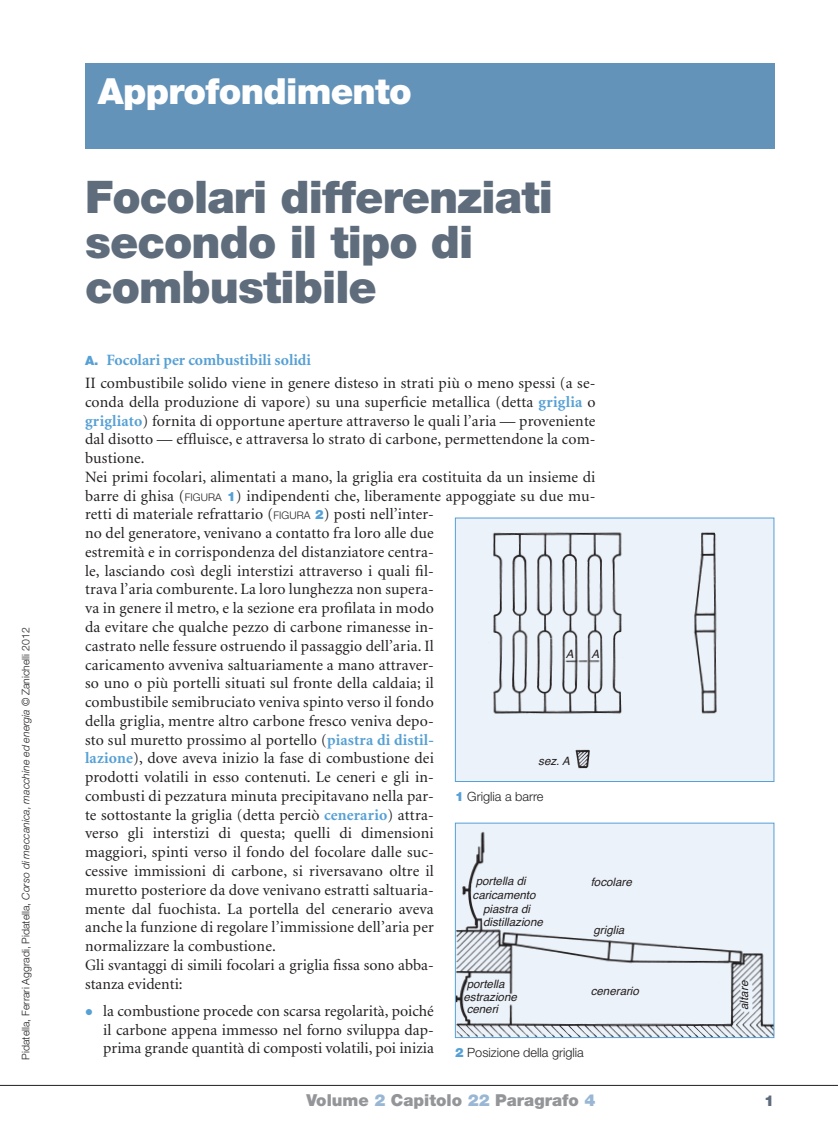
<style>
.page{position:relative;width:838px;height:1132px;background:#fff}
.page>*{position:absolute;margin:0;border:0;box-sizing:border-box;transform-origin:0 0}
.tit_capitolo{font:900 45px/45px "Helvetica Neue";letter-spacing:-.02em;color:#5e6c7c}
.tit_capitolo-2{font:900 36px "Helvetica Neue";letter-spacing:-.02em;color:#fff}
.t1{font:900 16.5px "Helvetica Neue";color:#939598}
._01_testo_corpo{font:15.75px/18.8px "Minion";letter-spacing:.01em;color:#231f20}
._01_testo_corpo_PALL{font:15.75px/18.8px "Minion";color:#231f20;text-align:justify}
.t2{font:700 15.75px "Minion";color:#56a0d5}
.t3{font:900 15px "Helvetica Neue";color:#5e6c7c}
.t4{font:300 12.75px "Helvetica Neue";color:#231f20}
.t5{font:italic 11.55px/13.4px "Helvetica";color:#231f20}
._08_testo_didascalia{font:300 10.5px "Helvetica Neue";color:#231f20}
.s1{font-style:italic}
.s2{font-family:"Helvetica Neue";font-weight:900;font-size:12.75px}
.s3{font-weight:700;color:#56a0d5}
.s4{font-family:"Helvetica Neue";font-weight:300;font-size:10.5px}
.s5{font-family:"Helvetica Neue";font-weight:900;font-size:12.75px;color:#56a0d5}
.s6{font-family:"Euclid";color:#56a0d5}
.s7{font-weight:900;color:#56a0d5}
.s8{color:#99b7d4}
</style>
<div class="page">
<hr style="left:0;top:1084px;width:838px;height:1px;background:#231f20">
<div style="left:455px;top:518px;width:319px;height:263px;background:#ecf2f9"></div>
<img style="left:493px;top:532px;width:224px;height:237px">
<img style="left:457px;top:824px;width:315px;height:211px">
<div style="left:455px;top:822px;width:319px;height:215px;border:1px solid #56a0d5"></div>
<div style="left:85px;top:64px;width:689px;height:85px;background:#6493b9"></div>
<p class="_08_testo_didascalia" style="left:19px;top:1059px;width:433px;rotate:-90deg">Pidatella, Ferrari Aggradi, Pidatella, <span class="s1">Corso di meccanica, macchine ed energia</span> © Zanichelli 2012</p>
<p class="tit_capitolo-2" style="left:98px;top:70px;width:315px">Approfondimento</p>
<p class="tit_capitolo" style="left:85px;top:174px;width:469px">Focolari differenziati secondo il tipo di combustibile</p>
<p class="t2" style="left:85px;top:352px;width:227px"><span class="s2">A.</span> Focolari per combustibili solidi</p>
<p class="_01_testo_corpo" style="left:85px;top:374px;width:512px;text-align:justify">II combustibile solido viene in genere disteso in strati più o meno spessi (a se&shy;conda della produzione di vapore) su una superficie metallica (detta <span class="s3">griglia</span> o <span class="s3">grigliato</span>) fornita di opportune aperture attraverso le quali l’aria — proveniente dal disotto — effluisce, e attraversa lo strato di carbone, permettendone la com&shy;bustione.</p>
<p class="_01_testo_corpo" style="left:85px;top:468px;width:512px">Nei primi focolari, alimentati a mano, la griglia era costituita da un insieme di barre di ghisa (<span class="s4">FIGURA</span> <span class="s5">1</span>) indipendenti che, liberamente appoggiate su due mu&shy;retti di materiale refrattario (<span class="s4">FIGURA</span> <span class="s5">2</span>) posti nell’inter-<br>no del generatore, venivano a contatto fra loro alle due<br>estremità e in corrispondenza del distanziatore centra-<br>le, lasciando così degli interstizi attraverso i quali fil-<br>trava l’aria comburente. La loro lunghezza non supera-<br>va in genere il metro, e la sezione era profilata in modo<br>da evitare che qualche pezzo di carbone rimanesse in-<br>castrato nelle fessure ostruendo il passaggio dell’aria. Il<br>caricamento avveniva saltuariamente a mano attraver-<br>so uno o più portelli situati sul fronte della caldaia; il<br>combustibile semibruciato veniva spinto verso il fondo<br>della griglia, mentre altro carbone fresco veniva depo-<br>sto sul muretto prossimo al portello (<span class="s3">piastra di distil-<br>lazione</span>), dove aveva inizio la fase di combustione dei<br>prodotti volatili in esso contenuti. Le ceneri e gli in-<br>combusti di pezzatura minuta precipitavano nella par-<br>te sottostante la griglia (detta perciò <span class="s3">cenerario</span>) attra-<br>verso gli interstizi di questa; quelli di dimensioni<br>maggiori, spinti verso il fondo del focolare dalle suc-<br>cessive immissioni di carbone, si riversavano oltre il<br>muretto posteriore da dove venivano estratti saltuaria-<br>mente dal fuochista. La portella del cenerario aveva<br>anche la funzione di regolare l’immissione dell’aria per<br>normalizzare la combustione.</p>
<p class="_01_testo_corpo" style="left:85px;top:955px;width:350px">Gli svantaggi di simili focolari a griglia fissa sono abba&shy;stanza evidenti:</p>
<p class="_01_testo_corpo_PALL" style="left:103px;top:1001px;width:332px;text-indent:-18px"><span class="s6">•</span> la combustione procede con scarsa regolarità, poiché il carbone appena immesso nel forno sviluppa dap&shy;prima grande quantità di composti volatili, poi inizia</p>
<p class="t5" style="left:566px;top:647px;width:9px">A</p>
<p class="t5" style="left:591px;top:647px;width:9px">A</p>
<p class="t5" style="left:538px;top:754px;width:33px">sez. A</p>
<p class="t4" style="left:455px;top:788px;width:90px"><span class="s7">1</span> Griglia a barre</p>
<p class="t5" style="left:476px;top:874px;width:52px">portella di</p>
<p class="t5" style="left:591px;top:874px;width:43px">focolare</p>
<p class="t5" style="left:483px;top:888px;width:61px;text-indent:-11px">caricamento piastra di distillazione</p>
<p class="t5" style="left:593px;top:923px;width:32px">griglia</p>
<p class="t5" style="left:463px;top:978px;width:55px;line-height:12.1px">portella estrazione ceneri</p>
<p class="t5" style="left:591px;top:984px;width:50px">cenerario</p>
<p class="t4" style="left:455px;top:1044px;width:130px"><span class="s7">2</span> Posizione della griglia</p>
<p class="t5" style="left:737px;top:1009px;width:31px;rotate:-90deg">altare</p>
<p class="t1" style="left:306px;top:1090px;width:290px">Volume <span class="s8">2</span> Capitolo <span class="s8">22</span> Paragrafo <span class="s8">4</span></p>
<p class="t3" style="left:764px;top:1091px;width:12px">1</p>
</div>
